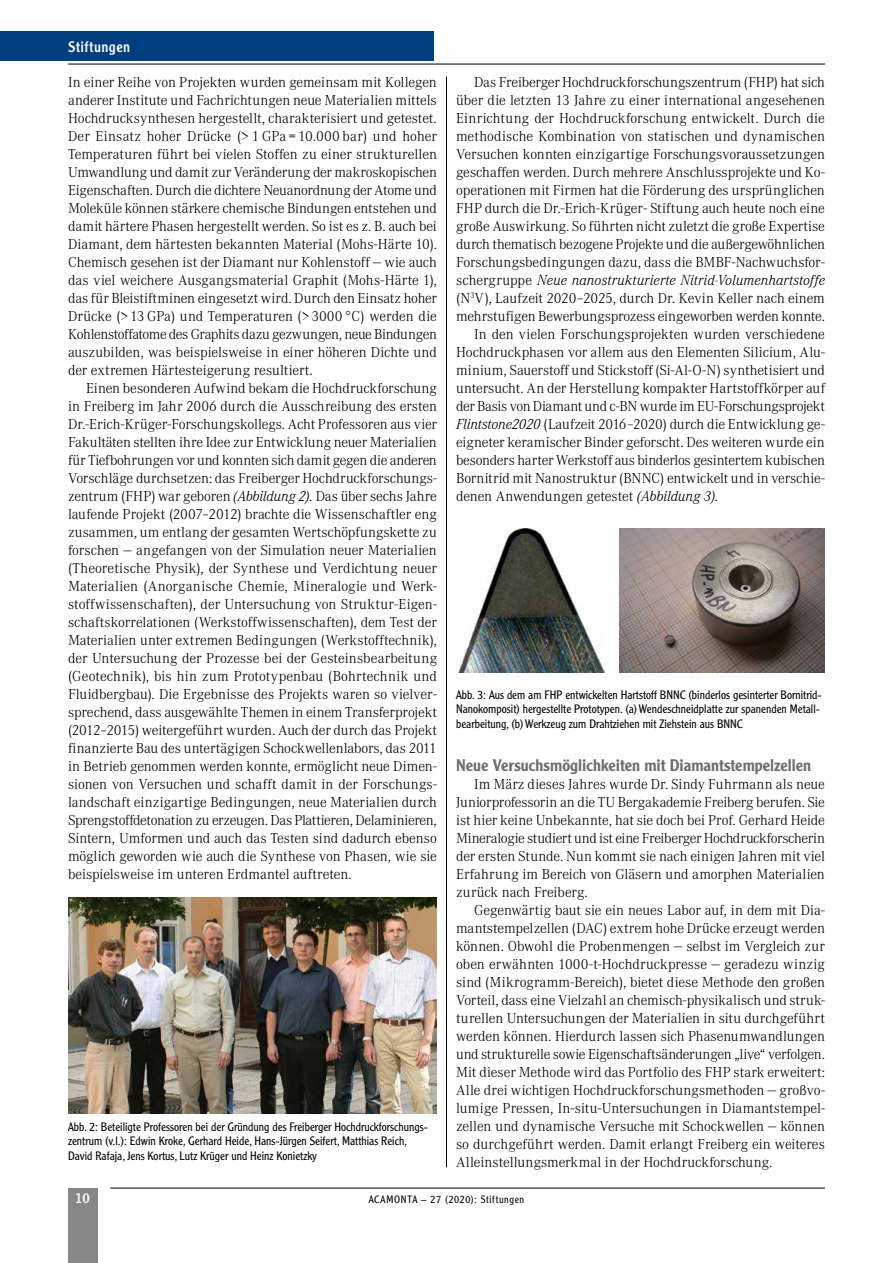
<style>
.page{position:relative;width:893px;height:1263px;background:#fff}
.page>*{position:absolute;margin:0;border:0;box-sizing:border-box;transform-origin:0 0}
.t1{font:500 16.5px "Clearface Gothic LT Std";color:#6e6e6e}
.t2{font:300 15px/18px "Corporate A";letter-spacing:-.01em;color:#000;text-align:justify}
.t3{font:italic 300 15px "Corporate ATCE";letter-spacing:.005em;color:#000}
.t4{font:15px "Clearface Gothic LT Std";letter-spacing:.03em;color:#fff}
.t5{font:14.25px "Clearface Gothic LT Std";color:#fff}
.t6{font:300 12px/14.4px "Clearface Gothic LT Std";color:#000}
.t7{font:300 10.5px "Clearface Gothic LT Std";letter-spacing:.06em;color:#000}
.s1{font-family:"Corporate ATCE";font-style:italic}
.s2{font-family:"Corporate A";font-style:normal}
</style>
<div class="page">
<hr style="left:110px;top:1188px;width:715px;height:1px;background:#000">
<hr style="left:446px;top:77px;width:1px;height:1090px;background:#000">
<div style="left:68px;top:1188px;width:29px;height:75px;background:#868786"></div>
<hr style="left:68px;top:64px;width:757px;height:1px;background:#000">
<div style="left:0;top:31px;width:434px;height:30px;background:#003e80"></div>
<img style="left:68px;top:897px;width:369px;height:216px">
<img style="left:620px;top:528px;width:205px;height:144px">
<img style="left:457px;top:528px;width:148px;height:144px">
<p class="t4" style="left:68px;top:37px;width:64px">Stiftungen</p>
<p class="t2" style="left:68px;top:72px;width:370px">In einer Reihe von Projekten wurden gemeinsam mit Kollegen anderer Institute und Fachrichtungen neue Materialien mittels Hochdrucksynthesen hergestellt, charakterisiert und getestet.<br>Der Einsatz hoher Drücke (&gt; 1 GPa = 10.000 bar) und hoher Temperaturen führt bei vielen Stoffen zu einer strukturellen Umwandlung und damit zur Veränderung der makroskopischen Eigenschaften. Durch die dichtere Neuanordnung der Atome und Moleküle können stärkere chemische Bindungen entstehen und damit härtere Phasen hergestellt werden. So ist es z. B. auch bei Diamant, dem härtesten bekannten Material (Mohs-Härte 10).<br>Chemisch gesehen ist der Diamant nur Kohlenstoff — wie auch das viel weichere Ausgangsmaterial Graphit (Mohs-Härte 1), das für Bleistiftminen eingesetzt wird. Durch den Einsatz hoher Drücke (&gt;13 GPa) und Temperaturen (&gt;3000°C) werden die Kohlenstoffatome des Graphits dazu gezwungen, neue Bindungen auszubilden, was beispielsweise in einer höheren Dichte und der extremen Härtesteigerung resultiert.</p>
<p class="t2" style="left:68px;top:378px;width:370px;text-indent:18px">Einen besonderen Aufwind bekam die Hochdruckforschung in Freiberg im Jahr 2006 durch die Ausschreibung des ersten Dr.-Erich-Krüger-Forschungskollegs. Acht Professoren aus vier Fakultäten stellten ihre Idee zur Entwicklung neuer Materialien für Tiefbohrungen vor und konnten sich damit gegen die anderen Vorschläge durchsetzen: das Freiberger Hochdruckforschungs&shy;zentrum (FHP) war geboren <span class="s1">(Abbildung 2).</span> Das über sechs Jahre laufende Projekt (2007–2012) brachte die Wissenschaftler eng zusammen, um entlang der gesamten Wertschöpfungskette zu forschen — angefangen von der Simulation neuer Materialien (Theoretische Physik), der Synthese und Verdichtung neuer Materialien (Anorganische Chemie, Mineralogie und Werk&shy;stoffwissenschaften), der Untersuchung von Struktur-Eigen&shy;schaftskorrelationen (Werkstoffwissenschaften), dem Test der Materialien unter extremen Bedingungen (Werkstofftechnik), der Untersuchung der Prozesse bei der Gesteinsbearbeitung (Geotechnik), bis hin zum Prototypenbau (Bohrtechnik und Fluidbergbau). Die Ergebnisse des Projekts waren so vielver&shy;sprechend, dass ausgewählte Themen in einem Transferprojekt (2012–2015) weitergeführt wurden. Auch der durch das Projekt finanzierte Bau des untertägigen Schockwellenlabors, das 2011 in Betrieb genommen werden konnte, ermöglicht neue Dimen&shy;sionen von Versuchen und schafft damit in der Forschungs&shy;landschaft einzigartige Bedingungen, neue Materialien durch Sprengstoffdetonation zu erzeugen. Das Plattieren, Delaminieren, Sintern, Umformen und auch das Testen sind dadurch ebenso möglich geworden wie auch die Synthese von Phasen, wie sie beispielsweise im unteren Erdmantel auftreten.</p>
<p class="t6" style="left:68px;top:1119px;width:361px">Abb. 2: Beteiligte Professoren bei der Gründung des Freiberger Hochdruckforschungs&shy;zentrum (v.l.): Edwin Kroke, Gerhard Heide, Hans-Jürgen Seifert, Matthias Reich,<br>David Rafaja, Jens Kortus, Lutz Krüger und Heinz Konietzky</p>
<p class="t2" style="left:456px;top:72px;width:370px;text-indent:18px">Das Freiberger Hochdruckforschungszentrum (FHP) hat sich über die letzten 13 Jahre zu einer international angesehenen Einrichtung der Hochdruckforschung entwickelt. Durch die methodische Kombination von statischen und dynamischen Versuchen konnten einzigartige Forschungsvoraussetzungen geschaffen werden. Durch mehrere Anschlussprojekte und Ko&shy;operationen mit Firmen hat die Förderung des ursprünglichen FHP durch die Dr.-Erich-Krüger- Stiftung auch heute noch eine große Auswirkung. So führten nicht zuletzt die große Expertise durch thematisch bezogene Projekte und die außergewöhnlichen Forschungsbedingungen dazu, dass die BMBF-Nachwuchsfor-</p>
<p class="t3" style="left:456px;top:271px;width:370px"><span class="s2">schergruppe</span> Neue nanostrukturierte Nitrid-Volumenhartstoffe</p>
<p class="t2" style="left:456px;top:288px;width:370px">(N<sup>3</sup>V), Laufzeit 2020–2025, durch Dr. Kevin Keller nach einem</p>
<p class="t2" style="left:456px;top:306px;width:370px">mehrstufigen Bewerbungsprozess eingeworben werden konnte.</p>
<p class="t2" style="left:474px;top:324px;width:352px">In den vielen Forschungsprojekten wurden verschiedene</p>
<p class="t2" style="left:456px;top:342px;width:370px">Hochdruckphasen vor allem aus den Elementen Silicium, Alu-</p>
<p class="t2" style="left:456px;top:360px;width:370px">minium, Sauerstoff und Stickstoff (Si-Al-O-N) synthetisiert und</p>
<p class="t2" style="left:456px;top:378px;width:370px">untersucht. An der Herstellung kompakter Hartstoffkörper auf</p>
<p class="t2" style="left:456px;top:396px;width:370px">der Basis von Diamant und c-BN wurde im EU-Forschungsprojekt</p>
<p class="t2" style="left:456px;top:414px;width:370px"><span class="s1">Flintstone2020</span> (Laufzeit 2016–2020) durch die Entwicklung ge-</p>
<p class="t2" style="left:456px;top:432px;width:370px">eigneter keramischer Binder geforscht. Des weiteren wurde ein</p>
<p class="t2" style="left:456px;top:450px;width:370px">besonders harter Werkstoff aus binderlos gesintertem kubischen</p>
<p class="t2" style="left:456px;top:468px;width:370px">Bornitrid mit Nanostruktur (BNNC) entwickelt und in verschie-</p>
<p class="t2" style="left:456px;top:486px;width:264px">denen Anwendungen getestet <span class="s1">(Abbildung 3).</span></p>
<p class="t6" style="left:456px;top:687px;width:367px">Abb. 3: Aus dem am FHP entwickelten Hartstoff BNNC (binderlos gesinterter Bornitrid-<br>Nanokomposit) hergestellte Prototypen. (a) Wendeschneidplatte zur spanenden Metall&shy;bearbeitung, (b) Werkzeug zum Drahtziehen mit Ziehstein aus BNNC</p>
<p class="t1" style="left:456px;top:755px;width:357px">Neue Versuchsmöglichkeiten mit Diamantstempelzellen</p>
<p class="t2" style="left:456px;top:774px;width:370px;text-indent:18px">Im März dieses Jahres wurde Dr. Sindy Fuhrmann als neue Juniorprofessorin an die TU Bergakademie Freiberg berufen. Sie ist hier keine Unbekannte, hat sie doch bei Prof. Gerhard Heide Mineralogie studiert und ist eine Freiberger Hochdruckforscherin der ersten Stunde. Nun kommt sie nach einigen Jahren mit viel Erfahrung im Bereich von Gläsern und amorphen Materialien zurück nach Freiberg.</p>
<p class="t2" style="left:456px;top:900px;width:370px;text-indent:18px">Gegenwärtig baut sie ein neues Labor auf, in dem mit Dia&shy;mantstempelzellen (DAC) extrem hohe Drücke erzeugt werden können. Obwohl die Probenmengen — selbst im Vergleich zur oben erwähnten 1000-t-Hochdruckpresse — geradezu winzig sind (Mikrogramm-Bereich), bietet diese Methode den großen Vorteil, dass eine Vielzahl an chemisch-physikalisch und struk&shy;turellen Untersuchungen der Materialien in situ durchgeführt werden können. Hierdurch lassen sich Phasenumwandlungen und strukturelle sowie Eigenschaftsänderungen „live“ verfolgen.<br>Mit dieser Methode wird das Portfolio des FHP stark erweitert:<br>Alle drei wichtigen Hochdruckforschungsmethoden — großvo&shy;lumige Pressen, In-situ-Untersuchungen in Diamantstempel&shy;zellen und dynamische Versuche mit Schockwellen — können so durchgeführt werden. Damit erlangt Freiberg ein weiteres Alleinstellungsmerkmal in der Hochdruckforschung.</p>
<p class="t5" style="left:75px;top:1189px;width:16px">10</p>
<p class="t7" style="left:369px;top:1193px;width:157px">ACAMONTA – 27 (2020): Stiftungen</p>
</div>
